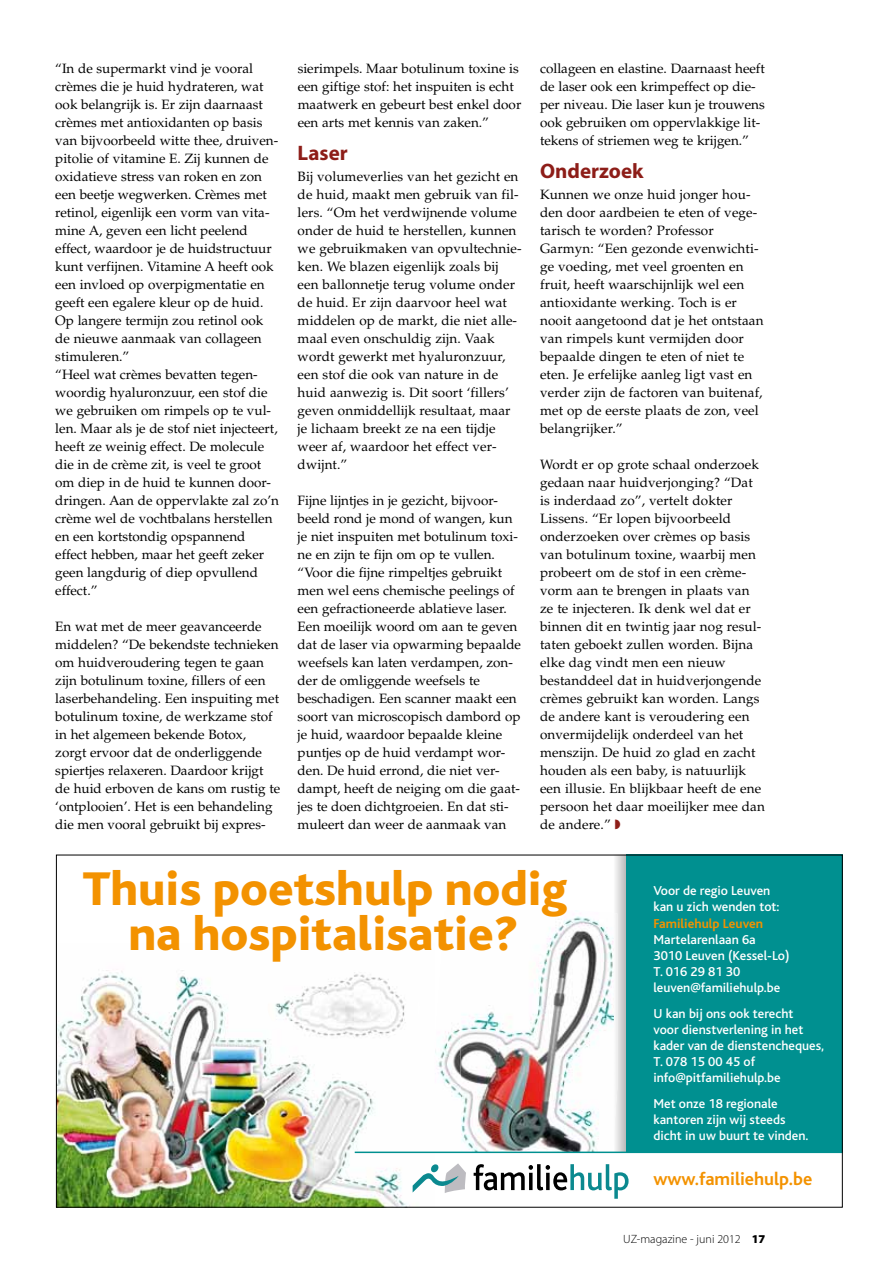
<style>
.page{position:relative;width:893px;height:1263px;background:#fff}
.page>*{position:absolute;margin:0;border:0;box-sizing:border-box;transform-origin:0 0}
.t1{font:800 49.5px/45px "Bliss";color:#f39200;text-align:center}
.t2{font:700 21px "Myriad Pro";color:#8d1d18}
.t3{font:700 18.75px "Bliss";color:#f39200}
.t4{font:13.5px/18px "Palatino LT Std";color:#000}
.t5{font:500 13.5px/16.2px "Bliss";color:#fff}
.t6{font:700 13.5px "Bliss";color:#f39200}
.t7{font:12px "Helvetica";color:#000}
.t8{font:300 12px "Myriad Pro";color:#000}
.s1{font-weight:900}
</style>
<div class="page">
<img style="left:58px;top:970px;width:377px;height:235px">
<img style="left:435px;top:913px;width:179px;height:238px">
<img style="left:431px;top:1047px;width:4px;height:104px">
<div style="left:534px;top:1148px;width:14px;height:14px;background:#fff;border-radius:50%"></div>
<img style="left:268px;top:970px;width:149px;height:75px">
<img style="left:615px;top:857px;width:11px;height:294px">
<img style="left:615px;top:913px;width:2px;height:220px">
<div style="left:626px;top:855px;width:217px;height:297px;background:#009090"></div>
<svg style="left:474px;top:1164px;width:155px;height:35px"></svg>
<svg style="left:413px;top:1163px;width:53px;height:30px"></svg>
<hr style="left:355px;top:1151px;width:488px;height:2px;background:#009090">
<p class="t4" style="left:298px;top:60px;width:225px">sierimpels. Maar botulinum toxine is een giftige stof: het inspuiten is echt maatwerk en gebeurt best enkel door een arts met kennis van zaken.”</p>
<h2 class="t2" style="left:298px;top:140px;width:52px">Laser</h2>
<p class="t4" style="left:298px;top:168px;width:225px">Bij volumeverlies van het gezicht en de huid, maakt men gebruik van fil&shy;lers. “Om het verdwijnende volume onder de huid te herstellen, kunnen we gebruikmaken van opvultechnie&shy;ken. We blazen eigenlijk zoals bij een ballonnetje terug volume onder de huid. Er zijn daarvoor heel wat middelen op de markt, die niet alle&shy;maal even onschuldig zijn. Vaak wordt gewerkt met hyaluronzuur, een stof die ook van nature in de huid aanwezig is. Dit soort ‘fillers’ geven onmiddellijk resultaat, maar je lichaam breekt ze na een tijdje weer af, waardoor het effect ver&shy;dwijnt.”</p>
<p class="t4" style="left:298px;top:492px;width:225px">Fijne lijntjes in je gezicht, bijvoor&shy;beeld rond je mond of wangen, kun je niet inspuiten met botulinum toxi&shy;ne en zijn te fijn om op te vullen. “Voor die fijne rimpeltjes gebruikt men wel eens chemische peelings of een gefractioneerde ablatieve laser.<br>Een moeilijk woord om aan te geven dat de laser via opwarming bepaalde weefsels kan laten verdampen, zon&shy;der de omliggende weefsels te beschadigen. Een scanner maakt een soort van microscopisch dambord op je huid, waardoor bepaalde kleine puntjes op de huid verdampt wor&shy;den. De huid errond, die niet ver&shy;dampt, heeft de neiging om die gaat&shy;jes te doen dichtgroeien. En dat sti&shy;muleert dan weer de aanmaak van</p>
<p class="t4" style="left:55px;top:60px;width:225px">“In de supermarkt vind je vooral crèmes die je huid hydrateren, wat ook belangrijk is. Er zijn daarnaast crèmes met antioxidanten op basis van bijvoorbeeld witte thee, druiven&shy;pitolie of vitamine E. Zij kunnen de oxidatieve stress van roken en zon een beetje wegwerken. Crèmes met retinol, eigenlijk een vorm van vita&shy;mine A, geven een licht peelend effect, waardoor je de huidstructuur kunt verfijnen. Vitamine A heeft ook een invloed op overpigmentatie en geeft een egalere kleur op de huid.<br>Op langere termijn zou retinol ook de nieuwe aanmaak van collageen stimuleren.”<br>“Heel wat crèmes bevatten tegen&shy;woordig hyaluronzuur, een stof die we gebruiken om rimpels op te vul&shy;len. Maar als je de stof niet injecteert, heeft ze weinig effect. De molecule die in de crème zit, is veel te groot om diep in de huid te kunnen door&shy;dringen. Aan de oppervlakte zal zo’n crème wel de vochtbalans herstellen en een kortstondig opspannend effect hebben, maar het geeft zeker geen langdurig of diep opvullend effect.”</p>
<p class="t4" style="left:55px;top:618px;width:227px">En wat met de meer geavanceerde middelen? “De bekendste technieken om huidveroudering tegen te gaan zijn botulinum toxine, fillers of een laserbehandeling. Een inspuiting met botulinum toxine, de werkzame stof in het algemeen bekende Botox, zorgt ervoor dat de onderliggende spiertjes relaxeren. Daardoor krijgt de huid erboven de kans om rustig te ‘ontplooien’. Het is een behandeling die men vooral gebruikt bij expres-</p>
<p class="t7" style="left:61px;top:814px;width:306px">FH adv poets KUL_Opmaak 1 15/02/12 11:05 Pagina 1</p>
<p class="t4" style="left:540px;top:60px;width:226px">collageen en elastine. Daarnaast heeft de laser ook een krimpeffect op die&shy;per niveau. Die laser kun je trouwens ook gebruiken om oppervlakkige lit&shy;tekens of striemen weg te krijgen.”</p>
<h2 class="t2" style="left:540px;top:158px;width:105px">Onderzoek</h2>
<p class="t4" style="left:540px;top:186px;width:225px">Kunnen we onze huid jonger hou&shy;den door aardbeien te eten of vege&shy;tarisch te worden? Professor<br>Garmyn: “Een gezonde evenwichti&shy;ge voeding, met veel groenten en fruit, heeft waarschijnlijk wel een antioxidante werking. Toch is er nooit aangetoond dat je het ontstaan van rimpels kunt vermijden door bepaalde dingen te eten of niet te eten. Je erfelijke aanleg ligt vast en verder zijn de factoren van buitenaf, met op de eerste plaats de zon, veel belangrijker.”</p>
<p class="t4" style="left:540px;top:456px;width:226px">Wordt er op grote schaal onderzoek gedaan naar huidverjonging? “Dat is inderdaad zo”, vertelt dokter<br>Lissens. “Er lopen bijvoorbeeld onderzoeken over crèmes op basis van botulinum toxine, waarbij men probeert om de stof in een crème&shy;vorm aan te brengen in plaats van ze te injecteren. Ik denk wel dat er binnen dit en twintig jaar nog resul&shy;taten geboekt zullen worden. Bijna elke dag vindt men een nieuw bestanddeel dat in huidverjongende crèmes gebruikt kan worden. Langs de andere kant is veroudering een onvermijdelijk onderdeel van het menszijn. De huid zo glad en zacht houden als een baby, is natuurlijk een illusie. En blijkbaar heeft de ene persoon het daar moeilijker mee dan de andere.”</p>
<h1 class="t1" style="left:83px;top:868px;width:486px">Thuis poetshulp nodig na hospitalisatie?</h1>
<p class="t5" style="left:653px;top:883px;width:127px">Voor de regio Leuven kan u zich wenden tot:</p>
<p class="t6" style="left:653px;top:916px;width:111px">Familiehulp Leuven</p>
<p class="t5" style="left:653px;top:931px;width:138px">Martelarenlaan 6a<br>3010 Leuven (Kessel-Lo)<br>T. 016 29 81 30 leuven@familiehulp.be</p>
<p class="t5" style="left:653px;top:1005px;width:172px">U kan bij ons ook terecht<br>voor dienstverlening in het kader van de dienstencheques,<br>T. 078 15 00 45 of info@pitfamiliehulp.be</p>
<p class="t5" style="left:653px;top:1095px;width:157px">Met onze 18 regionale kantoren zijn wij steeds dicht in uw buurt te vinden.</p>
<h3 class="t3" style="left:653px;top:1169px;width:160px">www.familiehulp.be</h3>
<p class="t8" style="left:623px;top:1232px;width:144px">UZ-magazine - juni 2012 <span class="s1">17</span></p>
</div>
